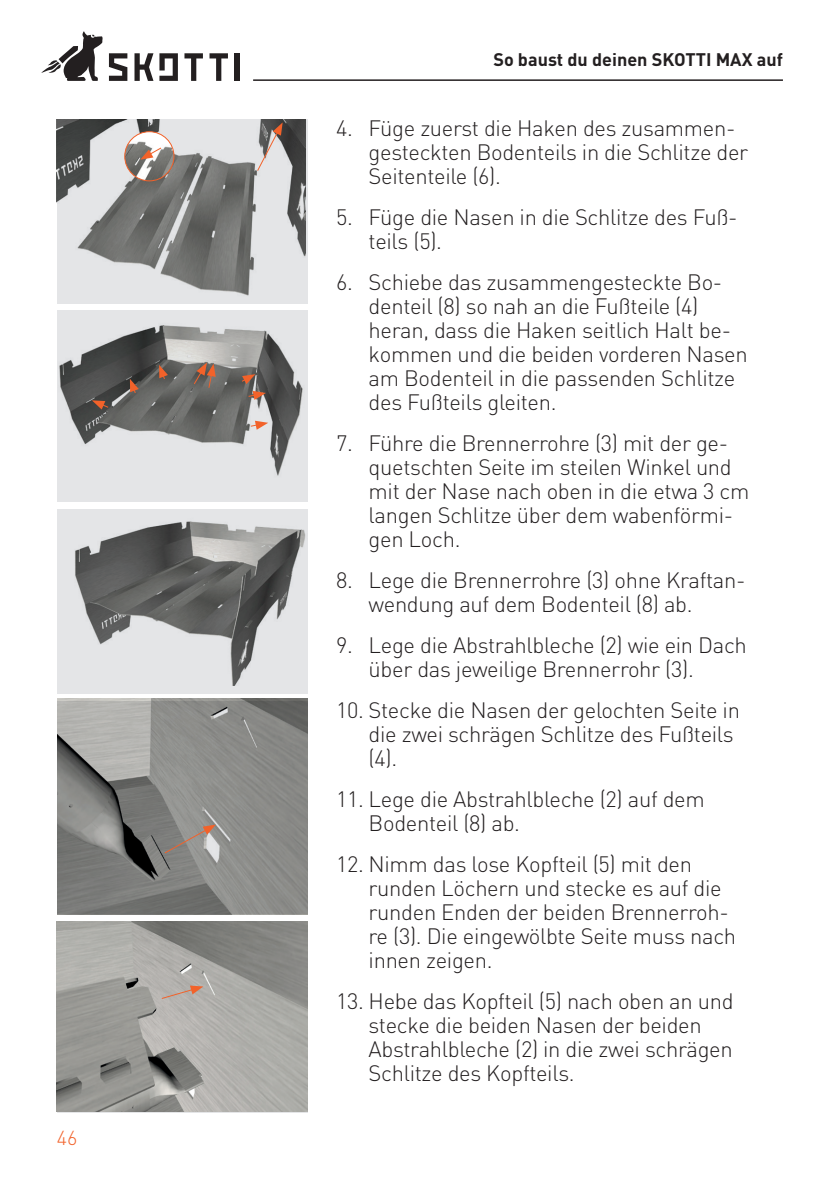
<style>
.page{position:relative;width:840px;height:1191px;background:#fff}
.page>*{position:absolute;margin:0;border:0;box-sizing:border-box;transform-origin:0 0}
.t1{font:300 22px/24px "DIN Pro";letter-spacing:-.015em;color:#231f20}
.t2{font:300 20px "DIN Pro";color:#f2622a}
.t3{font:700 18px "DIN Pro";color:#231f20}
</style>
<div class="page">
<hr style="left:253px;top:79px;width:529px;height:2px;background:#231f20">
<svg style="left:109px;top:53px;width:18px;height:28px"></svg>
<svg style="left:134px;top:53px;width:19px;height:28px"></svg>
<svg style="left:184px;top:53px;width:19px;height:28px"></svg>
<svg style="left:209px;top:53px;width:19px;height:28px"></svg>
<div style="left:234px;top:53px;width:6px;height:28px;background:#231f20"></div>
<svg style="left:159px;top:53px;width:19px;height:28px"></svg>
<svg style="left:41px;top:31px;width:61px;height:50px"></svg>
<img style="left:57px;top:119px;width:248px;height:185px">
<img style="left:125px;top:132px;width:49px;height:49px;border-radius:25px">
<div style="left:124px;top:131px;width:50px;height:50px;border:1px solid #f2622a;border-radius:50%"></div>
<svg style="left:140px;top:147px;width:22px;height:13px"></svg>
<svg style="left:256px;top:122px;width:26px;height:50px"></svg>
<img style="left:57px;top:698px;width:250px;height:216px">
<svg style="left:163px;top:824px;width:53px;height:30px;background:#9b928c"></svg>
<img style="left:57px;top:921px;width:250px;height:190px">
<svg style="left:160px;top:985px;width:43px;height:14px"></svg>
<div style="left:57px;top:509px;width:250px;height:184px;background:#e4e5e7"></div>
<img style="left:75px;top:521px;width:230px;height:165px">
<div style="left:57px;top:310px;width:250px;height:192px;background:#e4e5e7"></div>
<img style="left:59px;top:325px;width:244px;height:151px">
<svg style="left:92px;top:400px;width:17px;height:9px"></svg>
<svg style="left:130px;top:379px;width:9px;height:15px"></svg>
<svg style="left:159px;top:365px;width:9px;height:15px"></svg>
<svg style="left:249px;top:421px;width:19px;height:9px"></svg>
<svg style="left:247px;top:391px;width:19px;height:9px"></svg>
<svg style="left:240px;top:374px;width:15px;height:10px"></svg>
<svg style="left:193px;top:362px;width:22px;height:27px"></svg>
<p class="t2" style="left:57px;top:1124px;width:22px">46</p>
<p class="t3" style="left:493px;top:45px;width:291px">So baust du deinen SKOTTI MAX auf</p>
<p class="t1" style="left:368px;top:115px;width:381px;text-indent:-32px">4. Füge zuerst die Haken des zusammen&shy;gesteckten Bodenteils in die Schlitze der<br>Seitenteile (6).</p>
<p class="t1" style="left:368px;top:204px;width:370px;text-indent:-32px">5. Füge die Nasen in die Schlitze des Fuß&shy;teils (5).</p>
<p class="t1" style="left:368px;top:269px;width:380px;text-indent:-32px">6. Schiebe das zusammengesteckte Bo&shy;denteil (8) so nah an die Fußteile (4) heran, dass die Haken seitlich Halt be&shy;kommen und die beiden vorderen Nasen am Bodenteil in die passenden Schlitze des Fußteils gleiten.</p>
<p class="t1" style="left:368px;top:430px;width:382px;text-indent:-32px">7. Führe die Brennerrohre (3) mit der ge&shy;quetschten Seite im steilen Winkel und mit der Nase nach oben in die etwa 3 cm langen Schlitze über dem wabenförmi&shy;gen Loch.</p>
<p class="t1" style="left:368px;top:567px;width:378px;text-indent:-32px">8. Lege die Brennerrohre (3) ohne Kraftan&shy;wendung auf dem Bodenteil (8) ab.</p>
<p class="t1" style="left:368px;top:632px;width:379px;text-indent:-32px">9. Lege die Abstrahlbleche (2) wie ein Dach über das jeweilige Brennerrohr (3).</p>
<p class="t1" style="left:368px;top:697px;width:372px;text-indent:-32px">10. Stecke die Nasen der gelochten Seite in die zwei schrägen Schlitze des Fußteils (4).</p>
<p class="t1" style="left:368px;top:786px;width:337px;text-indent:-32px">11. Lege die Abstrahlbleche (2) auf dem<br>Bodenteil (8) ab.</p>
<p class="t1" style="left:368px;top:851px;width:369px;text-indent:-32px">12. Nimm das lose Kopfteil (5) mit den runden Löchern und stecke es auf die runden Enden der beiden Brennerroh&shy;re (3). Die eingewölbte Seite muss nach innen zeigen.</p>
<p class="t1" style="left:368px;top:988px;width:366px;text-indent:-32px">13. Hebe das Kopfteil (5) nach oben an und stecke die beiden Nasen der beiden Abstrahlbleche (2) in die zwei schrägen Schlitze des Kopfteils.</p>
</div>
